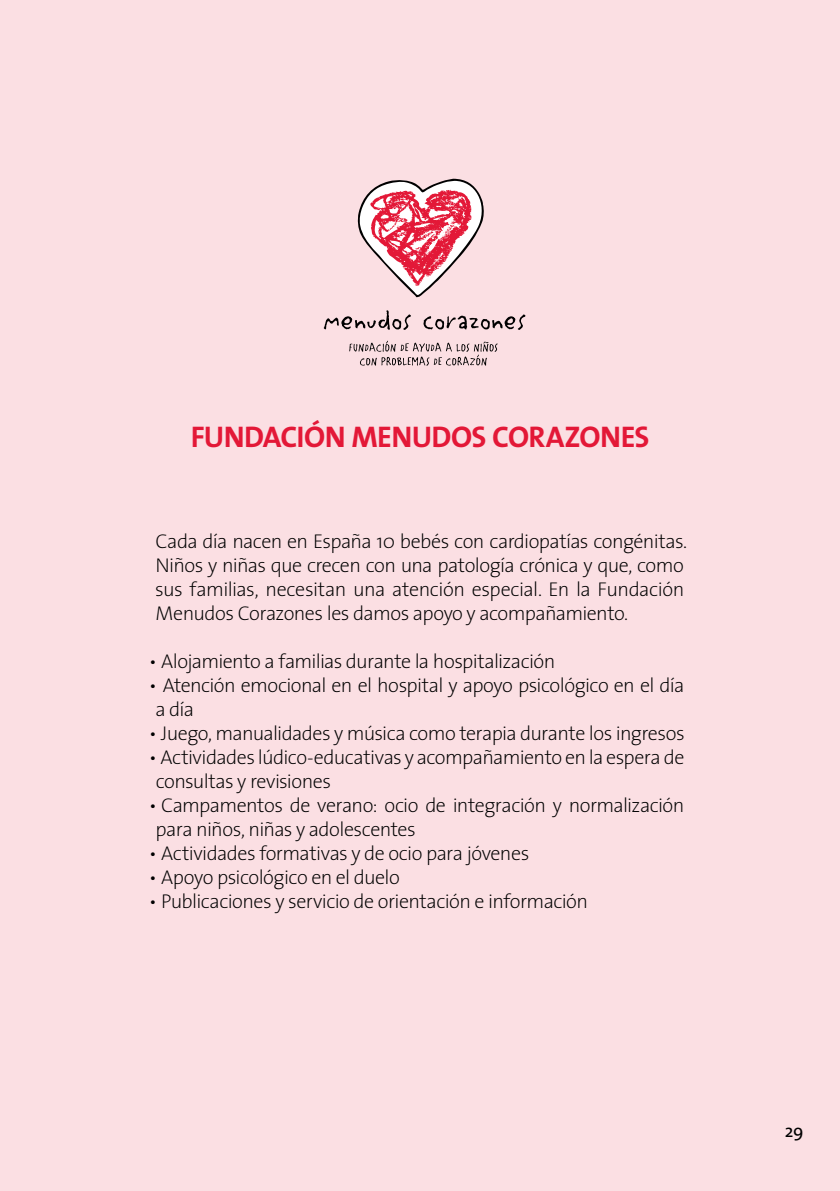
<style>
.page{position:relative;width:840px;height:1191px;background:#fff}
.page>*{position:absolute;margin:0;border:0;box-sizing:border-box;transform-origin:0 0}
.t1{font:30px "The Sans 7 Bold Plain";letter-spacing:-.02em;color:#e31837}
.t2{font:200 20px/24px "The Sans 2";letter-spacing:-.03em;color:#000}
.t3{font:18px "The Sans 5";color:#000}
</style>
<div class="page">
<div style="left:0;top:0;width:839px;height:1191px;background:#fbdfe3"></div>
<svg style="left:357px;top:179px;width:127px;height:118px"></svg>
<svg style="left:323px;top:310px;width:87px;height:20px"></svg>
<svg style="left:423px;top:314px;width:102px;height:16px"></svg>
<svg style="left:349px;top:341px;width:148px;height:24px"></svg>
<h1 class="t1" style="left:191px;top:412px;width:460px">FUNDACIÓN MENUDOS CORAZONES</h1>
<p class="t2" style="left:155px;top:528px;width:533px">Cada día nacen en España 10 bebés con cardiopatías congénitas.<br>Niños y niñas que crecen con una patología crónica y que, como sus familias, necesitan una atención especial. En la Fundación Menudos Corazones les damos apoyo y acompañamiento.</p>
<p class="t2" style="left:149px;top:648px;width:407px">• Alojamiento a familias durante la hospitalización</p>
<p class="t2" style="left:155px;top:672px;width:530px;text-indent:-6px">• Atención emocional en el hospital y apoyo psicológico en el día a día</p>
<p class="t2" style="left:149px;top:720px;width:537px">• Juego, manualidades y música como terapia durante los ingresos</p>
<p class="t2" style="left:156px;top:744px;width:530px;text-indent:-7px">• Actividades lúdico-educativas y acompañamiento en la espera de consultas y revisiones</p>
<p class="t2" style="left:155px;top:792px;width:530px;text-indent:-7px">• Campamentos de verano: ocio de integración y normalización para niños, niñas y adolescentes</p>
<p class="t2" style="left:149px;top:840px;width:381px">• Actividades formativas y de ocio para jóvenes</p>
<p class="t2" style="left:149px;top:864px;width:252px">• Apoyo psicológico en el duelo</p>
<p class="t2" style="left:149px;top:888px;width:440px">• Publicaciones y servicio de orientación e información</p>
<p class="t3" style="left:784px;top:1116px;width:20px">29</p>
</div>
